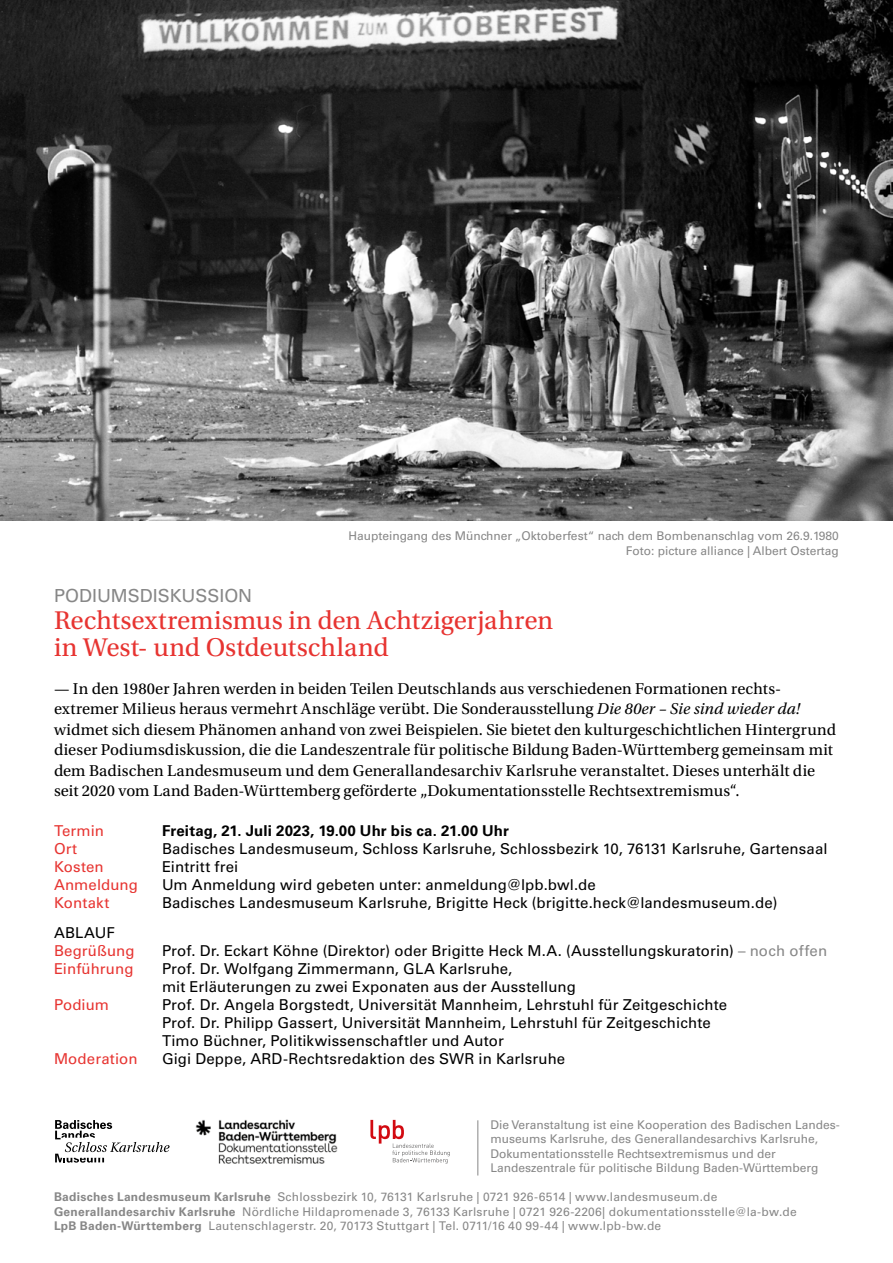
<style>
.page{position:relative;width:893px;height:1263px;background:#fff}
.page>*{position:absolute;margin:0;border:0;box-sizing:border-box;transform-origin:0 0}
.t1{font:27px/27px "Utopia Std";color:#e73431}
.info_h1{font:18px "Univers LT Std";letter-spacing:-.005em;color:#878787}
.copy{font:16.5px/20.5px "Utopia Std";letter-spacing:.005em;color:#000}
.info{font:15px/18px "Univers LT Std";letter-spacing:.01em;color:#000}
.info-2{font:15px "Univers LT Std";letter-spacing:.005em;color:#e73431}
.info-3{font:700 15px "Univers LT Std";letter-spacing:.01em;color:#000}
.info_h1-2{font:15px "Univers LT Std";letter-spacing:.005em;color:#000}
.info_klein{font:12px/14.4px "Univers LT Std";color:#878787}
.s1{font-style:italic}
.s2{color:#878787}
.s3{font-weight:700}
</style>
<div class="page">
<hr style="left:477px;top:1120px;width:1px;height:55px;background:#878787">
<img style="left:0;top:0;width:893px;height:521px">
<img style="left:195px;top:1119px;width:143px;height:45px">
<svg style="left:370px;top:1120px;width:80px;height:44px"></svg>
<svg style="left:55px;top:1120px;width:115px;height:43px"></svg>
<p class="info_klein" style="left:348px;top:529px;width:492px;text-align:right">Haupteingang des Münchner „Oktoberfest“ nach dem Bombenanschlag vom 26.9.1980<br>Foto: picture alliance | Albert Ostertag</p>
<p class="info_h1" style="left:54px;top:585px;width:200px">PODIUMSDISKUSSION</p>
<h1 class="t1" style="left:54px;top:607px;width:501px">Rechtsextremismus in den Achtzigerjahren in West- und Ostdeutschland</h1>
<p class="copy" style="left:54px;top:678px;width:784px">— In den 1980er Jahren werden in beiden Teilen Deutschlands aus verschiedenen Formationen rechts&shy;extremer Milieus heraus vermehrt Anschläge verübt. Die Sonderausstellung <span class="s1">Die 80er – Sie sind wieder da! </span>widmet sich diesem Phänomen anhand von zwei Beispielen. Sie bietet den kulturgeschichtlichen Hintergrund dieser Podiumsdiskussion, die die Landeszentrale für politische Bildung Baden-Württemberg gemeinsam mit dem Badischen Landesmuseum und dem Generallandesarchiv Karlsruhe veranstaltet. Dieses unterhält die seit 2020 vom Land Baden-Württemberg geförderte „Dokumentationsstelle Rechtsextremismus“.</p>
<p class="info-2" style="left:54px;top:821px;width:51px">Termin</p>
<p class="info-3" style="left:162px;top:821px;width:349px">Freitag, 21. Juli 2023, 19.00 Uhr bis ca. 21.00 Uhr</p>
<p class="info-2" style="left:54px;top:839px;width:25px">Ort</p>
<p class="info" style="left:162px;top:839px;width:667px">Badisches Landesmuseum, Schloss Karlsruhe, Schlossbezirk 10, 76131 Karlsruhe, Gartensaal</p>
<p class="info-2" style="left:54px;top:857px;width:51px">Kosten</p>
<p class="info" style="left:162px;top:857px;width:78px">Eintritt frei</p>
<p class="info-2" style="left:54px;top:875px;width:86px">Anmeldung</p>
<p class="info" style="left:162px;top:875px;width:435px">Um Anmeldung wird gebeten unter: anmeldung@lpb.bwl.de</p>
<p class="info-2" style="left:54px;top:893px;width:57px">Kontakt</p>
<p class="info" style="left:162px;top:893px;width:617px">Badisches Landesmuseum Karlsruhe, Brigitte Heck (brigitte.heck@landesmuseum.de)</p>
<p class="info_h1-2" style="left:54px;top:924px;width:62px">ABLAUF</p>
<p class="info-2" style="left:54px;top:942px;width:82px">Begrüßung</p>
<p class="info" style="left:162px;top:942px;width:667px">Prof. Dr. Eckart Köhne (Direktor) oder Brigitte Heck M.A. (Ausstellungskuratorin) <span class="s2">– noch offen</span></p>
<p class="info-2" style="left:54px;top:960px;width:81px">Einführung</p>
<p class="info" style="left:162px;top:960px;width:415px">Prof. Dr. Wolfgang Zimmermann, GLA Karlsruhe,<br>mit Erläuterungen zu zwei Exponaten aus der Ausstellung</p>
<p class="info-2" style="left:54px;top:996px;width:57px">Podium</p>
<p class="info" style="left:162px;top:996px;width:567px">Prof. Dr. Angela Borgstedt, Universität Mannheim, Lehrstuhl für Zeitgeschichte<br>Prof. Dr. Philipp Gassert, Universität Mannheim, Lehrstuhl für Zeitgeschichte<br>Timo Büchner, Politikwissenschaftler und Autor</p>
<p class="info-2" style="left:54px;top:1050px;width:85px">Moderation</p>
<p class="info" style="left:162px;top:1050px;width:405px">Gigi Deppe, ARD-Rechtsredaktion des SWR in Karlsruhe</p>
<p class="info_klein" style="left:491px;top:1117px;width:351px">Die Veranstaltung ist eine Kooperation des Badischen Landes&shy;museums Karlsruhe, des Generallandesarchivs Karlsruhe, Dokumentationsstelle Rechtsextremismus und der Landeszentrale für politische Bildung Baden-Württemberg</p>
<p class="info_klein" style="left:54px;top:1190px;width:744px"><span class="s3">Badisches Landesmuseum Karlsruhe</span> Schlossbezirk 10, 76131 Karlsruhe | 0721 926-6514 | www.landesmuseum.de<br><span class="s3">Generallandesarchiv Karlsruhe</span> Nördliche Hildapromenade 3, 76133 Karlsruhe | 0721 926-2206| dokumentationsstelle@la-bw.de<br><span class="s3">LpB Baden-Württemberg</span> Lautenschlagerstr. 20, 70173 Stuttgart | Tel. 0711/16 40 99-44 | www.lpb-bw.de</p>
</div>
